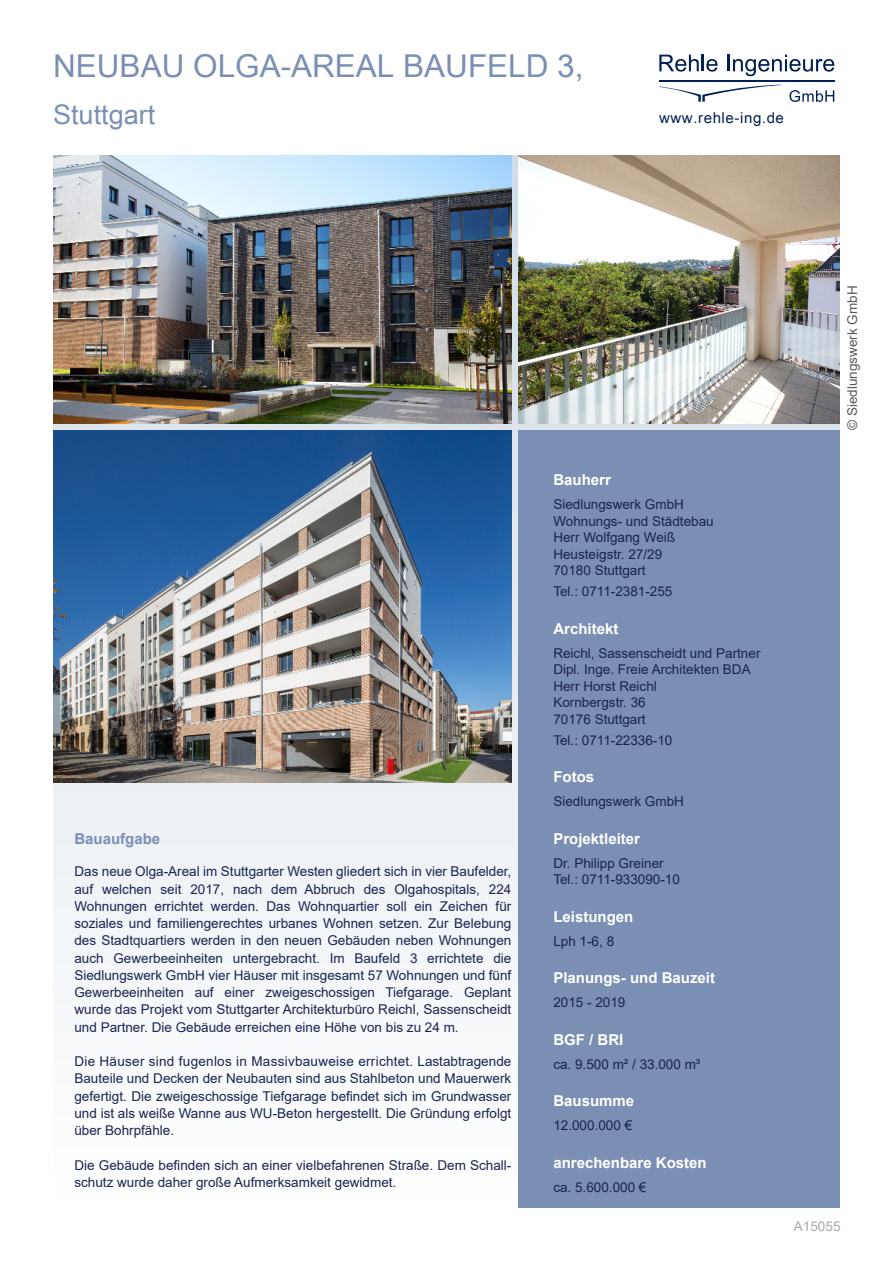
<style>
.page{position:relative;width:893px;height:1263px;background:#fff}
.page>*{position:absolute;margin:0;border:0;box-sizing:border-box;transform-origin:0 0}
.t1{font:31.5px "Arial Unicode MS";color:#7a8fb3}
.t2{font:27px "Arial Unicode MS";color:#7a8fb3}
.t3{font:700 15px "Arial";color:#fff}
.t4{font:15px "Arial Unicode MS";letter-spacing:.04em;color:#001f53}
.t5{font:700 15px "Arial";color:#7a8fb3}
.t6{font:13.5px/17.2px "Arial";color:#1b2451;text-align:justify}
.t7{font:13.5px/16.5px "Arial";color:#192350}
.t8{font:13.5px "Arial";color:#58595b}
.t9{font:13.5px "Arial";color:#a7a9ac}
</style>
<div class="page">
<img style="left:53px;top:156px;width:787px;height:1052px">
<div style="left:519px;top:430px;width:321px;height:778px;background:#7a8fb3"></div>
<hr style="left:659px;top:80px;width:175px;height:2px;background:#001f53">
<svg style="left:659px;top:85px;width:122px;height:17px"></svg>
<svg style="left:659px;top:55px;width:58px;height:17px"></svg>
<svg style="left:727px;top:55px;width:107px;height:21px"></svg>
<svg style="left:789px;top:90px;width:45px;height:12px"></svg>
<img style="left:53px;top:156px;width:458px;height:267px">
<img style="left:54px;top:431px;width:458px;height:352px">
<img style="left:519px;top:156px;width:321px;height:267px">
<h1 class="t1" style="left:53px;top:54px;width:532px">NEUBAU OLGA-AREAL BAUFELD 3,</h1>
<h2 class="t2" style="left:53px;top:104px;width:104px">Stuttgart</h2>
<p class="t4" style="left:659px;top:112px;width:126px">www.rehle-ing.de</p>
<p class="t5" style="left:74px;top:833px;width:87px">Bauaufgabe</p>
<p class="t6" style="left:74px;top:864px;width:438px">Das neue Olga-Areal im Stuttgarter Westen gliedert sich in vier Baufelder, auf welchen seit 2017, nach dem Abbruch des Olgahospitals, 224<br>Wohnungen errichtet werden. Das Wohnquartier soll ein Zeichen für soziales und familiengerechtes urbanes Wohnen setzen. Zur Belebung des Stadtquartiers werden in den neuen Gebäuden neben Wohnungen auch Gewerbeeinheiten untergebracht. Im Baufeld 3 errichtete die Siedlungswerk GmbH vier Häuser mit insgesamt 57 Wohnungen und fünf Gewerbeeinheiten auf einer zweigeschossigen Tiefgarage. Geplant wurde das Projekt vom Stuttgarter Architekturbüro Reichl, Sassenscheidt und Partner. Die Gebäude erreichen eine Höhe von bis zu 24 m.</p>
<p class="t6" style="left:74px;top:1054px;width:438px">Die Häuser sind fugenlos in Massivbauweise errichtet. Lastabtragende Bauteile und Decken der Neubauten sind aus Stahlbeton und Mauerwerk gefertigt. Die zweigeschossige Tiefgarage befindet sich im Grundwasser und ist als weiße Wanne aus WU-Beton hergestellt. Die Gründung erfolgt über Bohrpfähle.</p>
<p class="t6" style="left:74px;top:1157px;width:438px">Die Gebäude befinden sich an einer vielbefahrenen Straße. Dem Schall&shy;schutz wurde daher große Aufmerksamkeit gewidmet.</p>
<p class="t3" style="left:553px;top:474px;width:59px">Bauherr</p>
<p class="t7" style="left:553px;top:497px;width:162px">Siedlungswerk GmbH<br>Wohnungs- und Städtebau<br>Herr Wolfgang Weiß<br>Heusteigstr. 27/29<br>70180 Stuttgart</p>
<p class="t7" style="left:553px;top:584px;width:121px">Tel.: 0711-2381-255</p>
<p class="t3" style="left:553px;top:623px;width:67px">Architekt</p>
<p class="t7" style="left:553px;top:646px;width:209px">Reichl, Sassenscheidt und Partner<br>Dipl. Inge. Freie Architekten BDA<br>Herr Horst Reichl<br>Kornbergstr. 36<br>70176 Stuttgart</p>
<p class="t7" style="left:553px;top:733px;width:121px">Tel.: 0711-22336-10</p>
<p class="t3" style="left:553px;top:771px;width:42px">Fotos</p>
<p class="t7" style="left:553px;top:794px;width:132px">Siedlungswerk GmbH</p>
<p class="t3" style="left:553px;top:833px;width:88px">Projektleiter</p>
<p class="t7" style="left:553px;top:856px;width:128px">Dr. Philipp Greiner<br>Tel.: 0711-933090-10</p>
<p class="t3" style="left:553px;top:911px;width:82px">Leistungen</p>
<p class="t7" style="left:553px;top:934px;width:62px">Lph 1-6, 8</p>
<p class="t3" style="left:553px;top:972px;width:163px">Planungs- und Bauzeit</p>
<p class="t7" style="left:553px;top:995px;width:74px">2015 - 2019</p>
<p class="t3" style="left:553px;top:1034px;width:72px">BGF / BRI</p>
<p class="t7" style="left:553px;top:1057px;width:149px">ca. 9.500 m² / 33.000 m³</p>
<p class="t3" style="left:553px;top:1095px;width:82px">Bausumme</p>
<p class="t7" style="left:553px;top:1118px;width:80px">12.000.000 €</p>
<p class="t3" style="left:553px;top:1157px;width:155px">anrechenbare Kosten</p>
<p class="t7" style="left:553px;top:1180px;width:95px">ca. 5.600.000 €</p>
<p class="t8" style="left:847px;top:430px;width:146px;rotate:-90deg">© Siedlungswerk GmbH</p>
<p class="t9" style="left:794px;top:1221px;width:48px">A15055</p>
</div>
